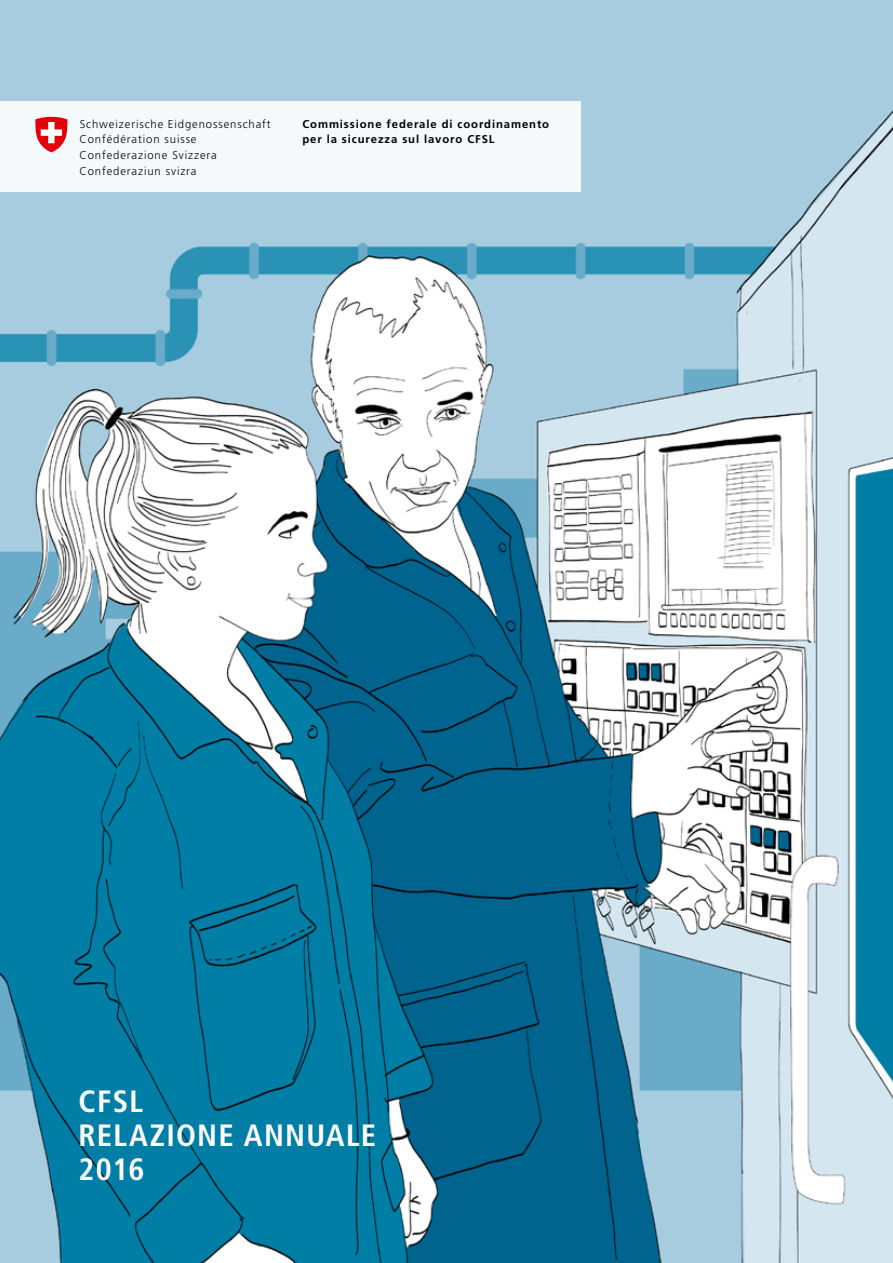
<style>
.page{position:relative;width:893px;height:1263px;background:#fff}
.page>*{position:absolute;margin:0;border:0;box-sizing:border-box;transform-origin:0 0}
.t1{font:700 condensed 30.75px/33.8px "Frutiger LT Std";letter-spacing:.04em;color:#fff}
.t2{font:300 11.25px/15.6px "Frutiger";letter-spacing:.08em;color:#000}
.t3{font:700 11.25px/15.6px "Frutiger";letter-spacing:.08em;color:#000}
</style>
<div class="page">
<img style="left:0;top:0;width:893px;height:1263px">
<div style="left:0;top:101px;width:580px;height:90px;background:#f6f9fb"></div>
<svg style="left:35px;top:117px;width:33px;height:35px"></svg>
<p class="t2" style="left:80px;top:116px;width:193px">Schweizerische Eidgenossenschaft<br>Confédération suisse<br>Confederazione Svizzera<br>Confederaziun svizra</p>
<p class="t3" style="left:302px;top:116px;width:248px">Commissione federale di coordinamento per la sicurezza sul lavoro CFSL</p>
<h1 class="t1" style="left:79px;top:1085px;width:299px">CFSL<br>RELAZIONE ANNUALE<br>2016</h1>
</div>
